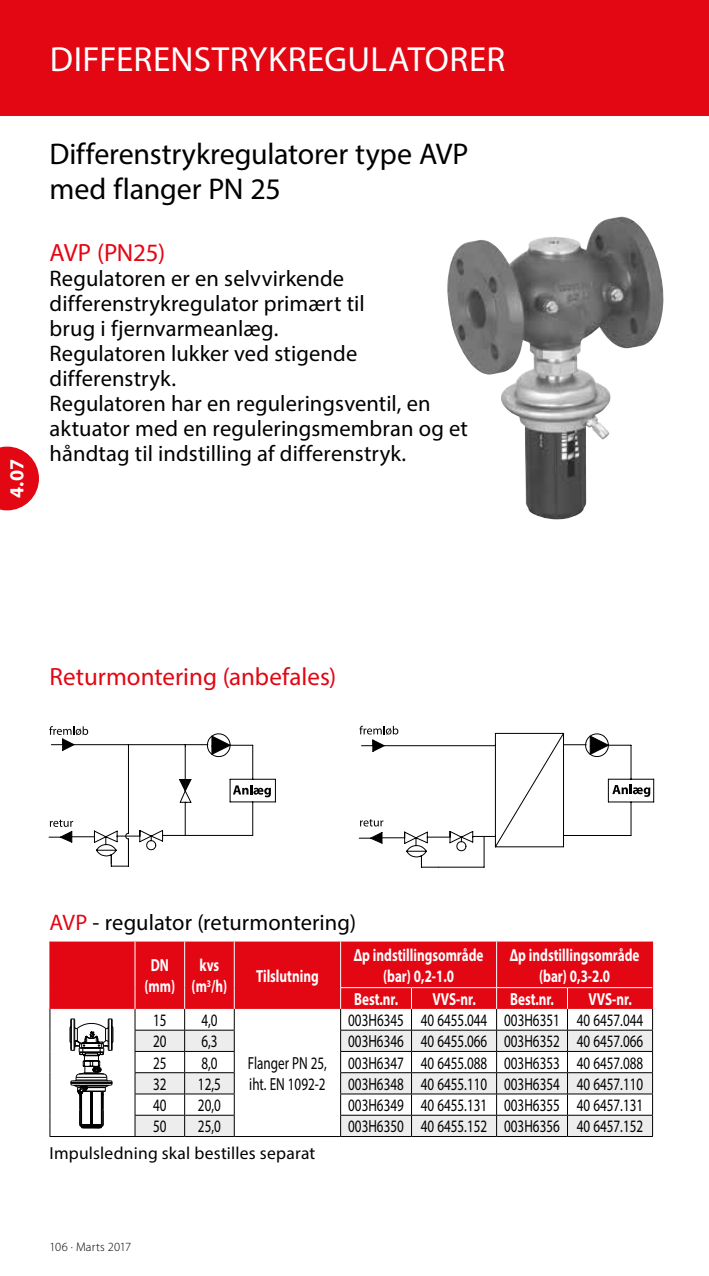
<style>
.page{position:relative;width:709px;height:1276px;background:#fff}
.page>*{position:absolute;margin:0;border:0;box-sizing:border-box;transform-origin:0 0}
.t1{font:35px "Myriad Pro";letter-spacing:.01em;color:#fff}
.t2{font:30px/35px "Myriad Pro";letter-spacing:-.005em;color:#000}
.t3{font:25px "Myriad Pro";color:#e30613}
.t4{font:22.5px/25px "Myriad Pro";letter-spacing:.005em;color:#000}
.t5{font:700 20px "Myriad Pro";color:#fff}
.t6{font:17.5px/21px "Myriad Pro";color:#000;scale:.75 1}
.t7{font:700 17.5px/21px "Myriad Pro";color:#fff;text-align:center;scale:.75 1}
.t8{font:17.5px "Myriad Pro";color:#000}
.t9{font:300 12.5px "Myriad Pro";letter-spacing:.015em;color:#000}
.s1{color:#e30613}
</style>
<div class="page">
<svg style="left:0;top:446px;width:39px;height:64px"></svg>
<svg style="left:48px;top:726px;width:228px;height:141px"></svg>
<svg style="left:359px;top:726px;width:291px;height:142px"></svg>
<div style="left:50px;top:941px;width:602px;height:68px;background:#e30613"></div>
<svg style="left:136px;top:1030px;width:516px;height:106px"></svg>
<hr style="left:50px;top:1136px;width:85px;height:1px;background:#000">
<hr style="left:234px;top:1136px;width:106px;height:1px;background:#000">
<hr style="left:135px;top:1029px;width:50px;height:1px;background:#000">
<hr style="left:185px;top:1029px;width:49px;height:1px;background:#000">
<hr style="left:340px;top:1029px;width:71px;height:1px;background:#000">
<hr style="left:135px;top:1051px;width:50px;height:1px;background:#000">
<hr style="left:185px;top:1051px;width:49px;height:1px;background:#000">
<hr style="left:340px;top:1051px;width:71px;height:1px;background:#000">
<hr style="left:135px;top:1072px;width:50px;height:1px;background:#000">
<hr style="left:185px;top:1072px;width:49px;height:1px;background:#000">
<hr style="left:340px;top:1072px;width:71px;height:1px;background:#000">
<hr style="left:135px;top:1093px;width:50px;height:1px;background:#000">
<hr style="left:185px;top:1093px;width:49px;height:1px;background:#000">
<hr style="left:340px;top:1093px;width:71px;height:1px;background:#000">
<hr style="left:135px;top:1114px;width:50px;height:1px;background:#000">
<hr style="left:185px;top:1114px;width:49px;height:1px;background:#000">
<hr style="left:135px;top:1136px;width:50px;height:1px;background:#000">
<hr style="left:185px;top:1136px;width:49px;height:1px;background:#000">
<hr style="left:411px;top:1029px;width:85px;height:1px;background:#000">
<hr style="left:496px;top:1029px;width:71px;height:1px;background:#000">
<hr style="left:567px;top:1029px;width:86px;height:1px;background:#000">
<hr style="left:340px;top:1114px;width:71px;height:1px;background:#000">
<hr style="left:340px;top:1136px;width:71px;height:1px;background:#000">
<hr style="left:411px;top:1051px;width:85px;height:1px;background:#000">
<hr style="left:496px;top:1051px;width:71px;height:1px;background:#000">
<hr style="left:567px;top:1051px;width:86px;height:1px;background:#000">
<hr style="left:411px;top:1072px;width:85px;height:1px;background:#000">
<hr style="left:496px;top:1072px;width:71px;height:1px;background:#000">
<hr style="left:567px;top:1072px;width:86px;height:1px;background:#000">
<hr style="left:135px;top:941px;width:1px;height:46px;background:#fff">
<hr style="left:184px;top:941px;width:1px;height:46px;background:#fff">
<hr style="left:234px;top:941px;width:1px;height:46px;background:#fff">
<svg style="left:135px;top:987px;width:1px;height:149px"></svg>
<svg style="left:184px;top:987px;width:1px;height:149px"></svg>
<svg style="left:234px;top:987px;width:1px;height:149px"></svg>
<hr style="left:340px;top:941px;width:1px;height:46px;background:#fff">
<hr style="left:496px;top:941px;width:1px;height:46px;background:#fff">
<hr style="left:340px;top:987px;width:71px;height:1px;background:#fff">
<svg style="left:340px;top:988px;width:1px;height:148px"></svg>
<hr style="left:411px;top:987px;width:85px;height:1px;background:#fff">
<hr style="left:496px;top:987px;width:71px;height:1px;background:#fff">
<hr style="left:567px;top:987px;width:85px;height:1px;background:#fff">
<hr style="left:411px;top:1093px;width:85px;height:1px;background:#000">
<hr style="left:496px;top:1093px;width:71px;height:1px;background:#000">
<hr style="left:567px;top:1093px;width:86px;height:1px;background:#000">
<hr style="left:411px;top:1114px;width:85px;height:1px;background:#000">
<svg style="left:411px;top:988px;width:1px;height:148px"></svg>
<hr style="left:496px;top:1114px;width:71px;height:1px;background:#000">
<svg style="left:496px;top:988px;width:1px;height:148px"></svg>
<hr style="left:567px;top:1114px;width:86px;height:1px;background:#000">
<svg style="left:567px;top:988px;width:1px;height:148px"></svg>
<hr style="left:411px;top:1136px;width:85px;height:1px;background:#000">
<hr style="left:496px;top:1136px;width:71px;height:1px;background:#000">
<hr style="left:567px;top:1136px;width:86px;height:1px;background:#000">
<hr style="left:49px;top:941px;width:1px;height:46px;background:#e30613">
<svg style="left:49px;top:987px;width:1px;height:149px"></svg>
<hr style="left:652px;top:941px;width:1px;height:46px;background:#e30613">
<svg style="left:652px;top:987px;width:1px;height:149px"></svg>
<img style="left:447px;top:217px;width:217px;height:303px">
<svg style="left:70px;top:1018px;width:43px;height:110px"></svg>
<div style="left:0;top:0;width:709px;height:116px;background:#e30613"></div>
<h1 class="t1" style="left:50px;top:38px;width:457px">DIFFERENSTRYKREGULATORER</h1>
<p class="t5" style="left:4px;top:498px;width:41px;rotate:-90deg">4.07</p>
<h2 class="t2" style="left:50px;top:136px;width:420px">Differenstrykregulatorer type AVP med flanger PN 25</h2>
<h3 class="t3" style="left:50px;top:237px;width:117px">AVP (PN25)</h3>
<p class="t4" style="left:50px;top:266px;width:420px">Regulatoren er en selvvirkende differenstrykregulator primært til<br>brug i fjernvarmeanlæg.<br>Regulatoren lukker ved stigende differenstryk.<br>Regulatoren har en reguleringsventil, en aktuator med en reguleringsmembran og et håndtag til indstilling af differenstryk.</p>
<h3 class="t3" style="left:50px;top:661px;width:288px">Returmontering (anbefales)</h3>
<p class="t4" style="left:50px;top:909px;width:308px"><span class="s1">AVP</span> - regulator (returmontering)</p>
<p class="t7" style="left:144px;top:954px;width:43px">DN (mm)</p>
<p class="t7" style="left:191px;top:954px;width:49px">kvs (m<sup>3</sup>/h)</p>
<p class="t7" style="left:256px;top:965px;width:85px">Tilslutning</p>
<p class="t6" style="left:153px;top:1009px;width:19px">15</p>
<p class="t6" style="left:201px;top:1009px;width:23px">4,0</p>
<p class="t7" style="left:354px;top:943px;width:175px">∆p indstillingsområde (bar) 0,2-1.0</p>
<p class="t7" style="left:509px;top:943px;width:175px">∆p indstillingsområde (bar) 0,3-2.0</p>
<p class="t7" style="left:354px;top:988px;width:60px">Best.nr.</p>
<p class="t7" style="left:432px;top:988px;width:59px">VVS-nr.</p>
<p class="t7" style="left:510px;top:988px;width:60px">Best.nr.</p>
<p class="t7" style="left:588px;top:988px;width:59px">VVS-nr.</p>
<p class="t6" style="left:348px;top:1009px;width:395px">003H6345 40 6455.044 003H6351 40 6457.044</p>
<p class="t6" style="left:153px;top:1030px;width:19px">20</p>
<p class="t6" style="left:201px;top:1030px;width:23px">6,3</p>
<p class="t6" style="left:348px;top:1030px;width:395px">003H6346 40 6455.066 003H6352 40 6457.066</p>
<p class="t6" style="left:153px;top:1052px;width:19px">25</p>
<p class="t6" style="left:201px;top:1052px;width:23px">8,0</p>
<p class="t6" style="left:348px;top:1052px;width:395px">003H6347 40 6455.088 003H6353 40 6457.088</p>
<p class="t6" style="left:153px;top:1073px;width:19px">32</p>
<p class="t6" style="left:198px;top:1073px;width:32px">12,5</p>
<p class="t6" style="left:348px;top:1073px;width:395px">003H6348 40 6455.110 003H6354 40 6457.110</p>
<p class="t6" style="left:153px;top:1094px;width:19px">40</p>
<p class="t6" style="left:198px;top:1094px;width:32px">20,0</p>
<p class="t6" style="left:348px;top:1094px;width:395px">003H6349 40 6455.131 003H6355 40 6457.131</p>
<p class="t6" style="left:153px;top:1115px;width:19px">50</p>
<p class="t6" style="left:198px;top:1115px;width:32px">25,0</p>
<p class="t6" style="left:348px;top:1115px;width:395px">003H6350 40 6455.152 003H6356 40 6457.152</p>
<p class="t6" style="left:248px;top:1052px;width:107px">Flanger PN 25, iht. EN 1092-2</p>
<p class="t8" style="left:50px;top:1141px;width:267px">Impulsledning skal bestilles separat</p>
<p class="t9" style="left:50px;top:1239px;width:83px">106 · Marts 2017</p>
</div>
